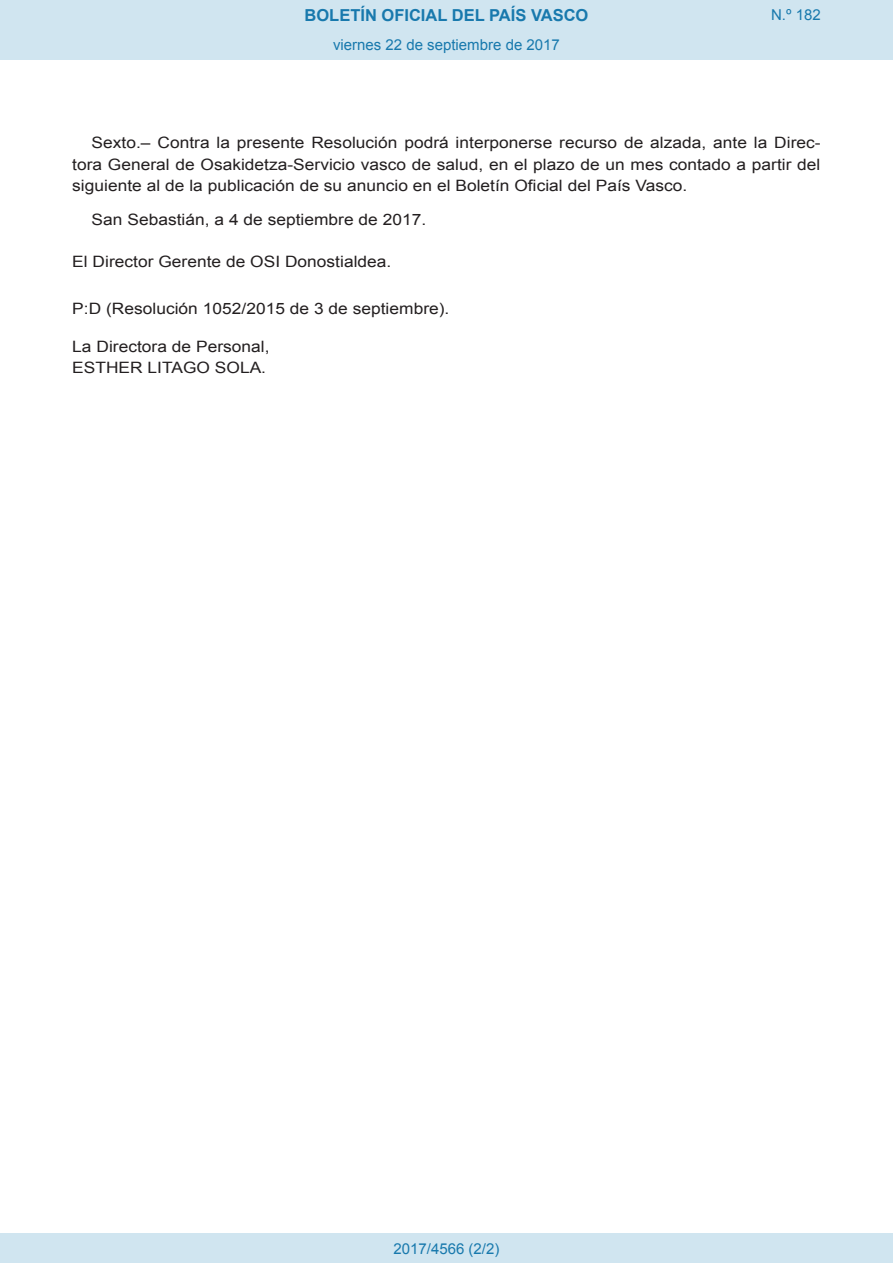
<style>
.page{position:relative;width:893px;height:1263px;background:#fff}
.page>*{position:absolute;margin:0;border:0;box-sizing:border-box;transform-origin:0 0}
.t1{font:700 16.5px "Arial";color:#1879ad}
.BOPVDetalle{font:15.6px/21.6px "Arial";color:#231f20;text-align:justify;scale:1.11 1}
.BOPVDisposicionTitul{font:15.6px "Arial";color:#231f20;scale:1.11 1}
.BOPVFirmaLugFec{font:15.6px "Arial";color:#231f20;scale:1.11 1}
.BOPVFirmaPuesto{font:15.6px "Arial";color:#231f20;scale:1.11 1}
.BOPVFirmaNombre{font:15.6px "Arial";color:#231f20;scale:1.11 1}
.Paginacion_Centro{font:15px "Arial";color:#1879ad}
</style>
<div class="page">
<div style="left:0;top:0;width:893px;height:60px;background:#d0e5f0"></div>
<div style="left:0;top:1233px;width:893px;height:30px;background:#d0e5f0"></div>
<p class="t1" style="left:305px;top:4px;width:285px">BOLETÍN OFICIAL DEL PAÍS VASCO</p>
<p class="Paginacion_Centro" style="left:333px;top:35px;width:228px">viernes 22 de septiembre de 2017</p>
<p class="Paginacion_Centro" style="left:771px;top:5px;width:51px">N.º 182</p>
<p class="BOPVDetalle" style="left:72px;top:132px;width:676px;text-indent:19px">Sexto.– Contra la presente Resolución podrá interponerse recurso de alzada, ante la Direc&shy;tora General de Osakidetza-Servicio vasco de salud, en el plazo de un mes contado a partir del siguiente al de la publicación de su anuncio en el Boletín Oficial del País Vasco.</p>
<p class="BOPVFirmaLugFec" style="left:92px;top:209px;width:303px">San Sebastián, a 4 de septiembre de 2017.</p>
<p class="BOPVDisposicionTitul" style="left:72px;top:252px;width:289px">El Director Gerente de OSI Donostialdea.</p>
<p class="BOPVDisposicionTitul" style="left:72px;top:298px;width:341px">P:D (Resolución 1052/2015 de 3 de septiembre).</p>
<p class="BOPVFirmaPuesto" style="left:72px;top:336px;width:179px">La Directora de Personal,</p>
<p class="BOPVFirmaNombre" style="left:72px;top:357px;width:176px">ESTHER LITAGO SOLA.</p>
<p class="Paginacion_Centro" style="left:393px;top:1238px;width:107px">2017/4566 (2/2)</p>
</div>
